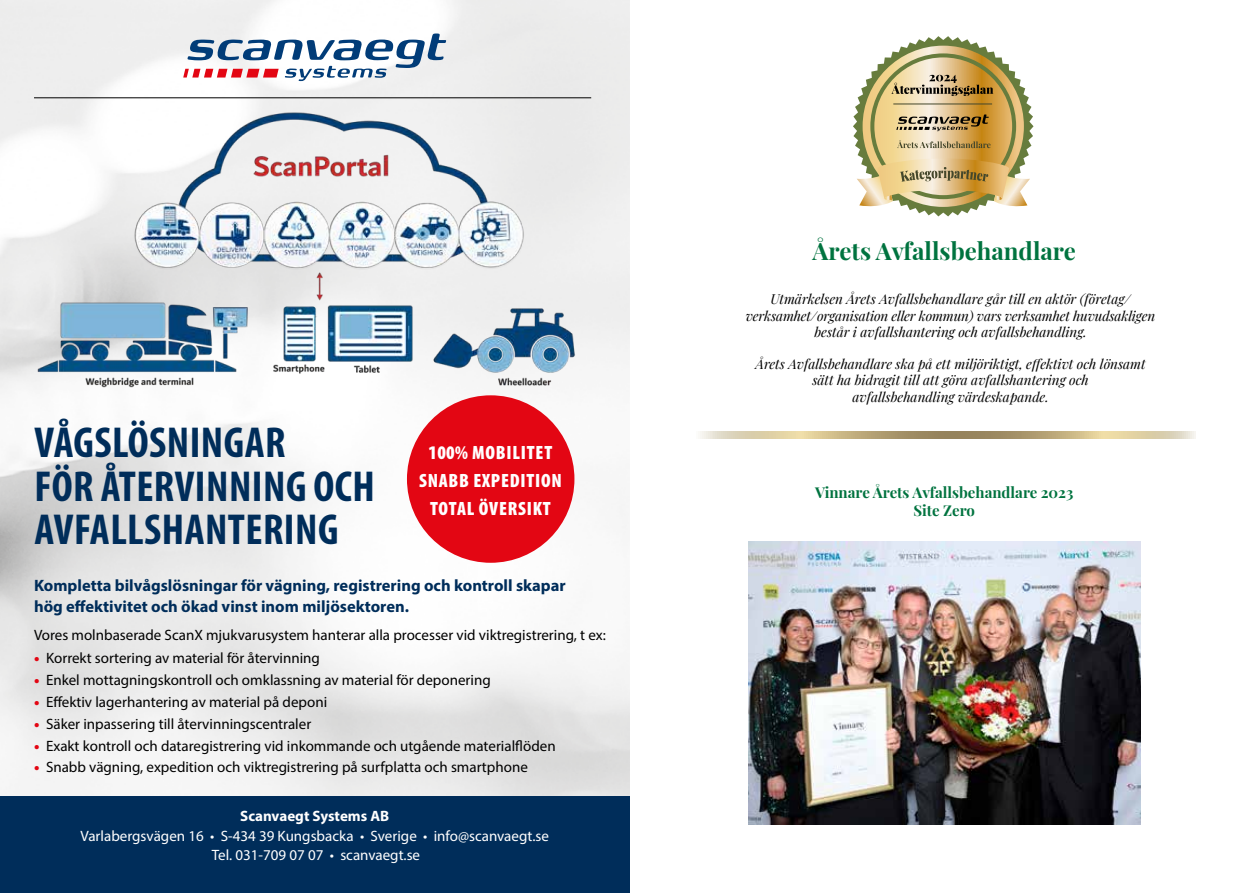
<style>
.page{position:relative;width:1259px;height:893px;background:#fff}
.page>*{position:absolute;margin:0;border:0;box-sizing:border-box;transform-origin:0 0}
.t1{font:700 condensed 43.5px/43.5px "Myriad Pro";letter-spacing:.01em;color:#002d5a}
.t2{font:700 24px "Playfair Display";color:#00733f}
.t3{font:900 condensed 19.35px/28.2px "Myriad Pro";letter-spacing:.04em;color:#fff;text-align:center}
.t4{font:700 16.5px/21px "Myriad Pro";color:#002d5a}
.t5{font:15px "Myriad Pro";color:#000}
.t6{font:15px/19.5px "Myriad Pro";color:#fff;text-align:center}
.t7{font:700 15px/18px "Playfair Display";color:#00733f;text-align:center}
.t8{font:700 15px "Myriad Pro";color:#fff}
.t9{font:italic 13.5px/16.2px "Playfair Display";color:#000;text-align:center}
.s1{font-weight:900;color:#e30613}
</style>
<div class="page">
<img style="left:0;top:0;width:629px;height:796px">
<svg style="left:183px;top:34px;width:263px;height:47px"></svg>
<img style="left:23px;top:111px;width:555px;height:280px">
<div style="left:407px;top:395px;width:167px;height:168px;background:#e30613;border-radius:50%"></div>
<div style="left:0;top:796px;width:629px;height:97px;background:#002d5a"></div>
<hr style="left:34px;top:98px;width:557px;height:1px;background:#000">
<svg style="left:853px;top:36px;width:180px;height:180px"></svg>
<img style="left:748px;top:541px;width:392px;height:284px">
<svg style="left:700px;top:432px;width:495px;height:6px"></svg>
<h1 class="t1" style="left:34px;top:420px;width:342px">VÅGSLÖSNINGAR<br>FÖR ÅTERVINNING OCH<br>AVFALLSHANTERING</h1>
<p class="t3" style="left:419px;top:438px;width:144px">100% MOBILITET<br>SNABB EXPEDITION<br>TOTAL ÖVERSIKT</p>
<p class="t4" style="left:34px;top:574px;width:533px">Kompletta bilvågslösningar för vägning, registrering och kontroll skapar hög effektivitet och ökad vinst inom miljösektoren.</p>
<p class="t5" style="left:34px;top:626px;width:573px">Vores molnbaserade ScanX mjukvarusystem hanterar alla processer vid viktregistrering, t ex:</p>
<p class="t5" style="left:34px;top:649px;width:287px"><span class="s1">•</span> Korrekt sortering av material för återvinning</p>
<p class="t5" style="left:34px;top:671px;width:458px"><span class="s1">•</span> Enkel mottagningskontroll och omklassning av material för deponering</p>
<p class="t5" style="left:34px;top:692px;width:295px"><span class="s1">•</span> Effektiv lagerhantering av material på deponi</p>
<p class="t5" style="left:34px;top:714px;width:279px"><span class="s1">•</span> Säker inpassering till återvinningscentraler</p>
<p class="t5" style="left:34px;top:736px;width:523px"><span class="s1">•</span> Exakt kontroll och dataregistrering vid inkommande och utgående materialflöden</p>
<p class="t5" style="left:34px;top:758px;width:495px"><span class="s1">•</span> Snabb vägning, expedition och viktregistrering på surfplatta och smartphone</p>
<p class="t8" style="left:240px;top:807px;width:151px">Scanvaegt Systems AB</p>
<p class="t6" style="left:81px;top:826px;width:470px">Varlabergsvägen 16 • S-434 39 Kungsbacka • Sverige • info@scanvaegt.se<br>Tel. 031-709 07 07 • scanvaegt.se</p>
<h2 class="t2" style="left:812px;top:232px;width:265px">Årets Avfallsbehandlare</h2>
<p class="t9" style="left:746px;top:290px;width:411px">Utmärkelsen Årets Avfallsbehandlare går till en aktör (företag/ verksamhet/organisation eller kommun) vars verksamhet huvudsakligen består i avfallshantering och avfallsbehandling.</p>
<p class="t9" style="left:755px;top:355px;width:392px">Årets Avfallsbehandlare ska på ett miljöriktigt, effektivt och lönsamt sätt ha bidragit till att göra avfallshantering och<br>avfallsbehandling värdeskapande.</p>
<p class="t7" style="left:815px;top:482px;width:260px">Vinnare Årets Avfallsbehandlare 2023<br>Site Zero</p>
</div>
